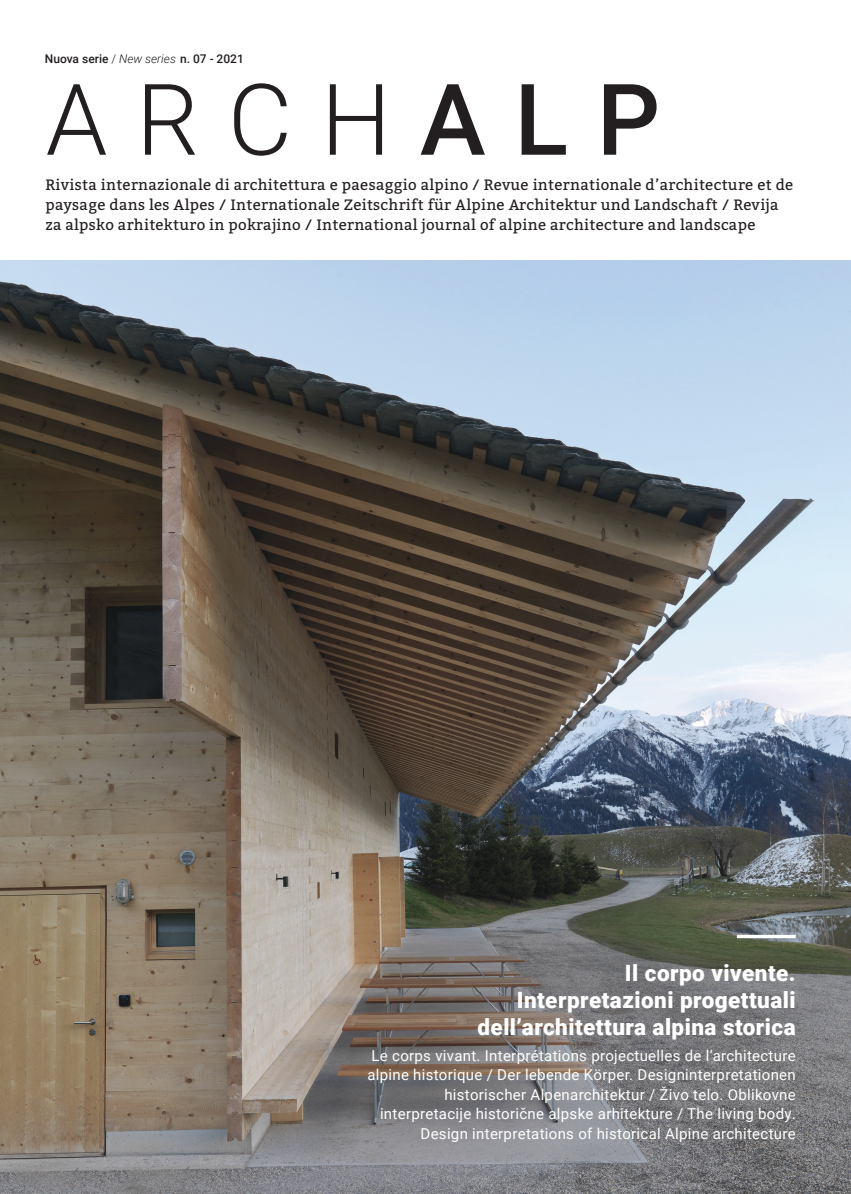
<style>
.page{position:relative;width:851px;height:1194px;background:#fff}
.page>*{position:absolute;margin:0;border:0;box-sizing:border-box;transform-origin:0 0}
.t1{font:900 22.5px/27px "Roboto";letter-spacing:.02em;color:#fff;text-align:right}
.t2{font:15px/19.5px "Roboto";letter-spacing:.02em;color:#fff;text-align:right}
.t3{font:15px/19.5px "Bitter";letter-spacing:.02em;color:#231f20}
.t4{font:500 12px "Roboto";color:#231f20}
.s1{font-weight:300}
.s2{font-weight:300;font-style:italic}
</style>
<div class="page">
<svg style="left:47px;top:83px;width:609px;height:73px"></svg>
<img style="left:0;top:261px;width:850px;height:932px">
<hr style="left:736px;top:934px;width:59px;height:3px;background:#fff">
<p class="t4" style="left:45px;top:50px;width:200px">Nuova serie <span class="s1">/</span> <span class="s2">New series</span> n. 07 - 2021</p>
<p class="t3" style="left:45px;top:175px;width:749px">Rivista internazionale di architettura e paesaggio alpino / Revue internationale d’architecture et de paysage dans les Alpes / Internationale Zeitschrift für Alpine Architektur und Landschaft / Revija za alpsko arhitekturo in pokrajino / International journal of alpine architecture and landscape</p>
<h1 class="t1" style="left:477px;top:958px;width:319px">Il corpo vivente.<br>Interpretazioni progettuali dell’architettura alpina storica</h1>
<p class="t2" style="left:367px;top:1044px;width:430px">Le corps vivant. Interprétations projectuelles de l’architecture alpine historique / Der lebende Körper. Designinterpretationen historischer Alpenarchitektur / Živo telo. Oblikovne interpretacije historične alpske arhitekture / The living body.<br>Design interpretations of historical Alpine architecture</p>
</div>
